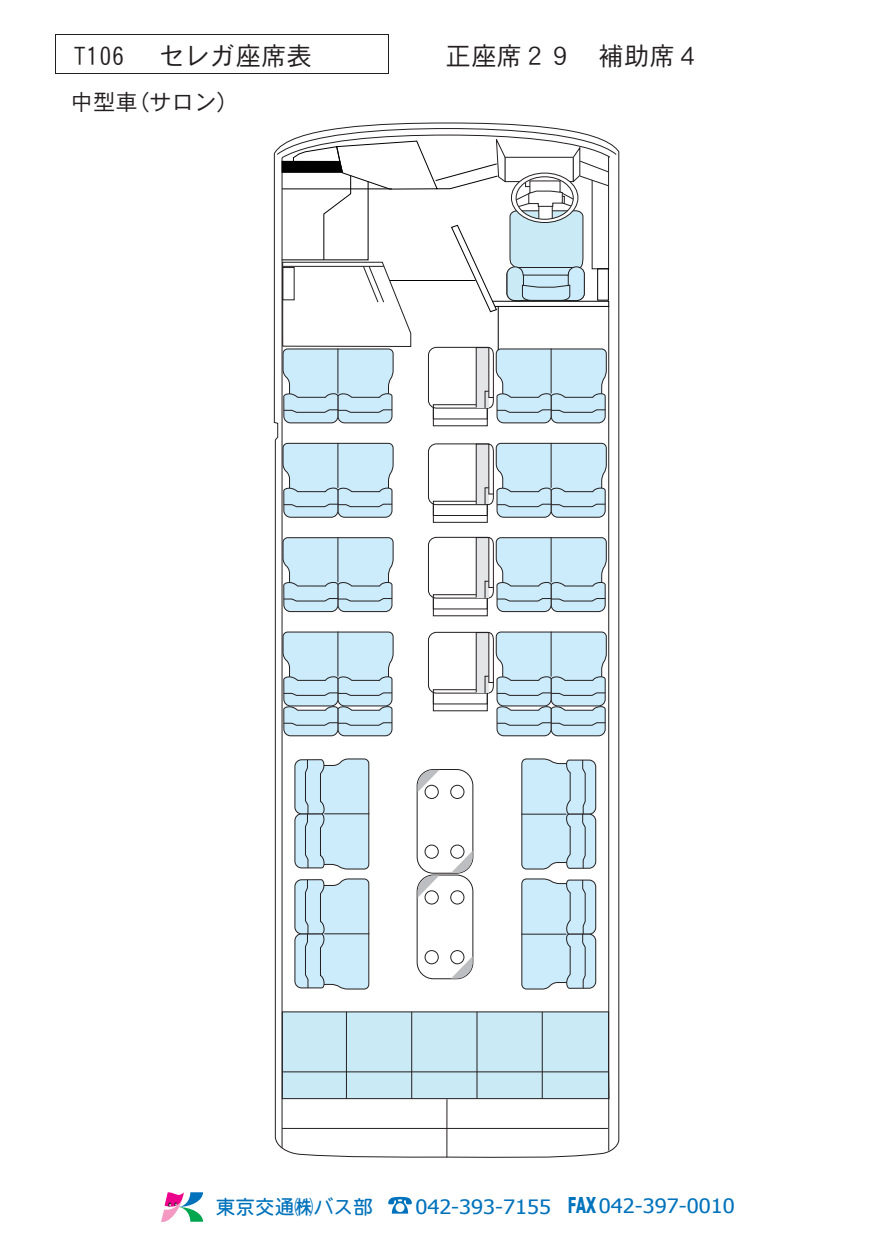
<style>
.page{position:relative;width:894px;height:1260px;background:#fff}
.page>*{position:absolute;margin:0;border:0;box-sizing:border-box;transform-origin:0 0}
.t1{font:25.5px "DFHS Gothic W3 WIN RKSJ H";color:#231f20}
.t2{font:22.5px "DFHS Gothic W3 WIN RKSJ H";color:#231f20}
.t3{font:19.8px "Tahoma";color:#0072bc;scale:1.11 1}
.t4{font:19.65px "DFHS Maru Gothic W4 WIN RKSJ H";color:#0072bc}
.s1{font-weight:700;font-size:21.75px;color:#0073bd}
</style>
<div class="page">
<svg style="left:274px;top:122px;width:345px;height:1036px"></svg>
<svg style="left:433px;top:424px;width:54px;height:2px"></svg>
<div style="left:433px;top:504px;width:54px;height:18px;background:#fff"></div>
<div style="left:433px;top:597px;width:54px;height:19px;background:#fff"></div>
<div style="left:283px;top:1011px;width:327px;height:88px;background:#caeaf5"></div>
<hr style="left:447px;top:1099px;width:1px;height:58px;background:#231f20">
<div style="left:55px;top:34px;width:334px;height:40px;border:1px solid #231f20"></div>
<svg style="left:161px;top:1192px;width:42px;height:30px"></svg>
<svg style="left:388px;top:1197px;width:24px;height:17px"></svg>
<div style="left:396px;top:1203px;width:9px;height:9px;background:#fff;border-radius:50%"></div>
<svg style="left:428px;top:443px;width:179px;height:75px"></svg>
<hr style="left:551px;top:443px;width:1px;height:45px;background:#231f20">
<svg style="left:428px;top:537px;width:179px;height:75px"></svg>
<hr style="left:551px;top:537px;width:1px;height:45px;background:#231f20">
<svg style="left:428px;top:631px;width:179px;height:106px"></svg>
<svg style="left:283px;top:443px;width:111px;height:75px;background:#c0dce9"></svg>
<hr style="left:338px;top:443px;width:1px;height:45px;background:#231f20">
<svg style="left:283px;top:537px;width:111px;height:75px;background:#c0dbe9"></svg>
<hr style="left:338px;top:537px;width:1px;height:45px;background:#231f20">
<svg style="left:283px;top:631px;width:111px;height:106px;background:#c0dae7"></svg>
<svg style="left:294px;top:758px;width:76px;height:112px;background:#c2ddeb"></svg>
<hr style="left:324px;top:813px;width:45px;height:1px;background:#231f20">
<svg style="left:294px;top:878px;width:76px;height:112px;background:#c2ddeb"></svg>
<hr style="left:324px;top:933px;width:45px;height:1px;background:#231f20">
<svg style="left:521px;top:878px;width:75px;height:112px;background:#c2ddeb"></svg>
<hr style="left:521px;top:934px;width:45px;height:1px;background:#231f20">
<svg style="left:521px;top:758px;width:75px;height:112px;background:#c2ddeb"></svg>
<hr style="left:521px;top:814px;width:45px;height:1px;background:#231f20">
<hr style="left:411px;top:1012px;width:1px;height:87px;background:#231f20">
<hr style="left:477px;top:1012px;width:1px;height:87px;background:#231f20">
<hr style="left:542px;top:1012px;width:1px;height:87px;background:#231f20">
<hr style="left:346px;top:1012px;width:1px;height:87px;background:#231f20">
<hr style="left:608px;top:306px;width:1px;height:845px;background:#231f20">
<hr style="left:282px;top:158px;width:1px;height:990px;background:#231f20">
<hr style="left:282px;top:1128px;width:326px;height:1px;background:#231f20">
<hr style="left:282px;top:1071px;width:326px;height:1px;background:#231f20">
<svg style="left:276px;top:128px;width:341px;height:296px"></svg>
<hr style="left:390px;top:280px;width:85px;height:1px;background:#000">
<hr style="left:498px;top:307px;width:1px;height:43px;background:#000">
<div style="left:417px;top:769px;width:56px;height:104px;background:#fff;border:1px solid #231f20;border-radius:16px"></div>
<svg style="left:418px;top:770px;width:21px;height:22px"></svg>
<svg style="left:451px;top:851px;width:22px;height:22px"></svg>
<div style="left:425px;top:785px;width:13px;height:14px;border:1px solid #231f20;border-radius:50%"></div>
<div style="left:451px;top:785px;width:13px;height:14px;border:1px solid #231f20;border-radius:50%"></div>
<div style="left:425px;top:845px;width:13px;height:13px;border:1px solid #231f20;border-radius:50%"></div>
<div style="left:451px;top:845px;width:13px;height:13px;border:1px solid #231f20;border-radius:50%"></div>
<div style="left:417px;top:875px;width:56px;height:104px;background:#fff;border:1px solid #231f20;border-radius:16px"></div>
<svg style="left:418px;top:875px;width:21px;height:23px"></svg>
<svg style="left:451px;top:956px;width:22px;height:23px"></svg>
<div style="left:425px;top:891px;width:13px;height:13px;border:1px solid #231f20;border-radius:50%"></div>
<div style="left:451px;top:891px;width:13px;height:13px;border:1px solid #231f20;border-radius:50%"></div>
<div style="left:425px;top:950px;width:13px;height:14px;border:1px solid #231f20;border-radius:50%"></div>
<div style="left:451px;top:950px;width:13px;height:14px;border:1px solid #231f20;border-radius:50%"></div>
<p class="t1" style="left:159px;top:43px;width:154px">セレガ座席表</p>
<p class="t1" style="left:74px;top:43px;width:52px">T106</p>
<p class="t2" style="left:70px;top:90px;width:159px">中型車(サロン)</p>
<p class="t1" style="left:446px;top:43px;width:256px">正座席２９ 補助席４</p>
<p class="t4" style="left:216px;top:1197px;width:159px">東京交通㈱バス部</p>
<p class="t3" style="left:415px;top:1193px;width:289px">042-393-7155 <span class="s1">FAX</span> 042-397-0010</p>
</div>
